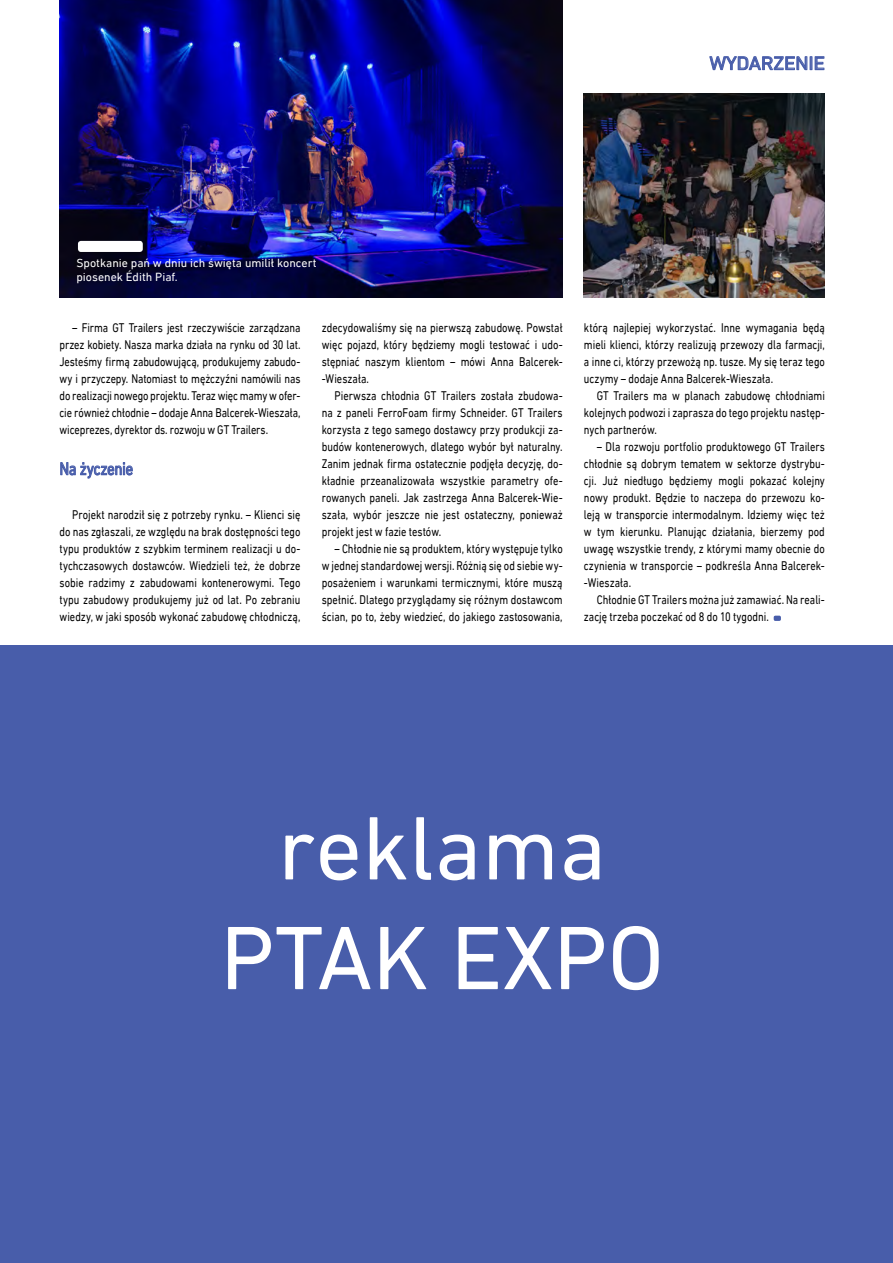
<style>
.page{position:relative;width:893px;height:1263px;background:#fff}
.page>*{position:absolute;margin:0;border:0;box-sizing:border-box;transform-origin:0 0}
.t1{font:91.5px/109.8px "DIN Next LT Pro";color:#fff;text-align:center}
.t2{font:19.2px "DIN Next LT Pro";letter-spacing:-.01em;color:#485daa;scale:1.07 1}
.t3{font:18px "DIN Next LT Pro";letter-spacing:-.02em;color:#485daa;scale:.82 1}
.t4{font:12.75px/17px "DIN Next LT Pro";color:#000;text-align:justify;scale:.82 1}
.t5{font:12px/14.4px "DIN Next LT Pro";color:#fff}
</style>
<div class="page">
<svg style="left:709px;top:56px;width:116px;height:15px"></svg>
<svg style="left:60px;top:462px;width:73px;height:17px"></svg>
<div style="left:1px;top:645px;width:892px;height:618px;background:#485daa"></div>
<img style="left:60px;top:0;width:503px;height:298px">
<img style="left:584px;top:94px;width:241px;height:204px">
<svg style="left:774px;top:616px;width:7px;height:5px"></svg>
<div style="left:78px;top:241px;width:65px;height:11px;background:#fff;border-radius:3px"></div>
<h2 class="t2" style="left:709px;top:52px;width:109px">Wydarzenie</h2>
<p class="t5" style="left:77px;top:255px;width:241px">Spotkanie pań w dniu ich święta umilił koncert piosenek Édith Piaf.</p>
<p class="t4" style="left:60px;top:319px;width:295px;text-indent:13px">– Firma GT Trailers jest rzeczywiście zarządzana przez kobiety. Nasza marka działa na rynku od 30 lat.<br>Jesteśmy firmą zabudowującą, produkujemy zabudo&shy;wy i przyczepy. Natomiast to mężczyźni namówili nas do realizacji nowego projektu. Teraz więc mamy w ofer&shy;cie również chłodnie – dodaje Anna Balcerek-Wieszała, wiceprezes, dyrektor ds. rozwoju w GT Trailers.</p>
<h3 class="t3" style="left:60px;top:458px;width:91px">Na życzenie</h3>
<p class="t4" style="left:60px;top:506px;width:295px;text-indent:13px">Projekt narodził się z potrzeby rynku. – Klienci się do nas zgłaszali, ze względu na brak dostępności tego typu produktów z szybkim terminem realizacji u do&shy;tychczasowych dostawców. Wiedzieli też, że dobrze sobie radzimy z zabudowami kontenerowymi. Tego typu zabudowy produkujemy już od lat. Po zebraniu wiedzy, w jaki sposób wykonać zabudowę chłodniczą,</p>
<p class="t4" style="left:322px;top:319px;width:295px">zdecydowaliśmy się na pierwszą zabudowę. Powstał więc pojazd, który będziemy mogli testować i udo&shy;stępniać naszym klientom – mówi Anna Balcerek--Wieszała.</p>
<p class="t4" style="left:322px;top:387px;width:295px;text-indent:13px">Pierwsza chłodnia GT Trailers została zbudowa&shy;na z paneli FerroFoam firmy Schneider. GT Trailers korzysta z tego samego dostawcy przy produkcji za&shy;budów kontenerowych, dlatego wybór był naturalny.<br>Zanim jednak firma ostatecznie podjęła decyzję, do&shy;kładnie przeanalizowała wszystkie parametry ofe&shy;rowanych paneli. Jak zastrzega Anna Balcerek-Wie&shy;szała, wybór jeszcze nie jest ostateczny, ponieważ projekt jest w fazie testów.</p>
<p class="t4" style="left:322px;top:540px;width:295px;text-indent:13px">– Chłodnie nie są produktem, który występuje tylko w jednej standardowej wersji. Różnią się od siebie wy&shy;posażeniem i warunkami termicznymi, które muszą spełnić. Dlatego przyglądamy się różnym dostawcom ścian, po to, żeby wiedzieć, do jakiego zastosowania,</p>
<p class="t4" style="left:584px;top:319px;width:295px">którą najlepiej wykorzystać. I nne wymagania będą mieli klienci, którzy realizują przewozy dla farmacji, a inne ci, którzy przewożą np. tusze. My się teraz tego uczymy – dodaje Anna Balcerek-Wieszała.</p>
<p class="t4" style="left:584px;top:387px;width:295px;text-indent:13px">GT Trailers ma w planach zabudowę chłodniami kolejnych podwozi i zaprasza do tego projektu następ&shy;nych partnerów.</p>
<p class="t4" style="left:584px;top:438px;width:295px;text-indent:13px">– Dla rozwoju portfolio produktowego GT Trailers chłodnie są dobrym tematem w sektorze dystrybu&shy;cji. Już niedługo będziemy mogli pokazać kolejny nowy produkt. Będzie to naczepa do przewozu ko&shy;leją w transporcie intermodalnym. Idziemy więc też w tym kierunku. Planując działania, bierzemy pod uwagę wszystkie trendy, z którymi mamy obecnie do czynienia w transporcie – podkreśla Anna Balcerek--Wieszała.</p>
<p class="t4" style="left:584px;top:591px;width:295px;text-indent:13px">Chłodnie GT Trailers można już zamawiać. Na reali&shy;zację trzeba poczekać od 8 do 10 tygodni.</p>
<h1 class="t1" style="left:220px;top:792px;width:445px">reklama<br>PTAk Exp o</h1>
</div>
